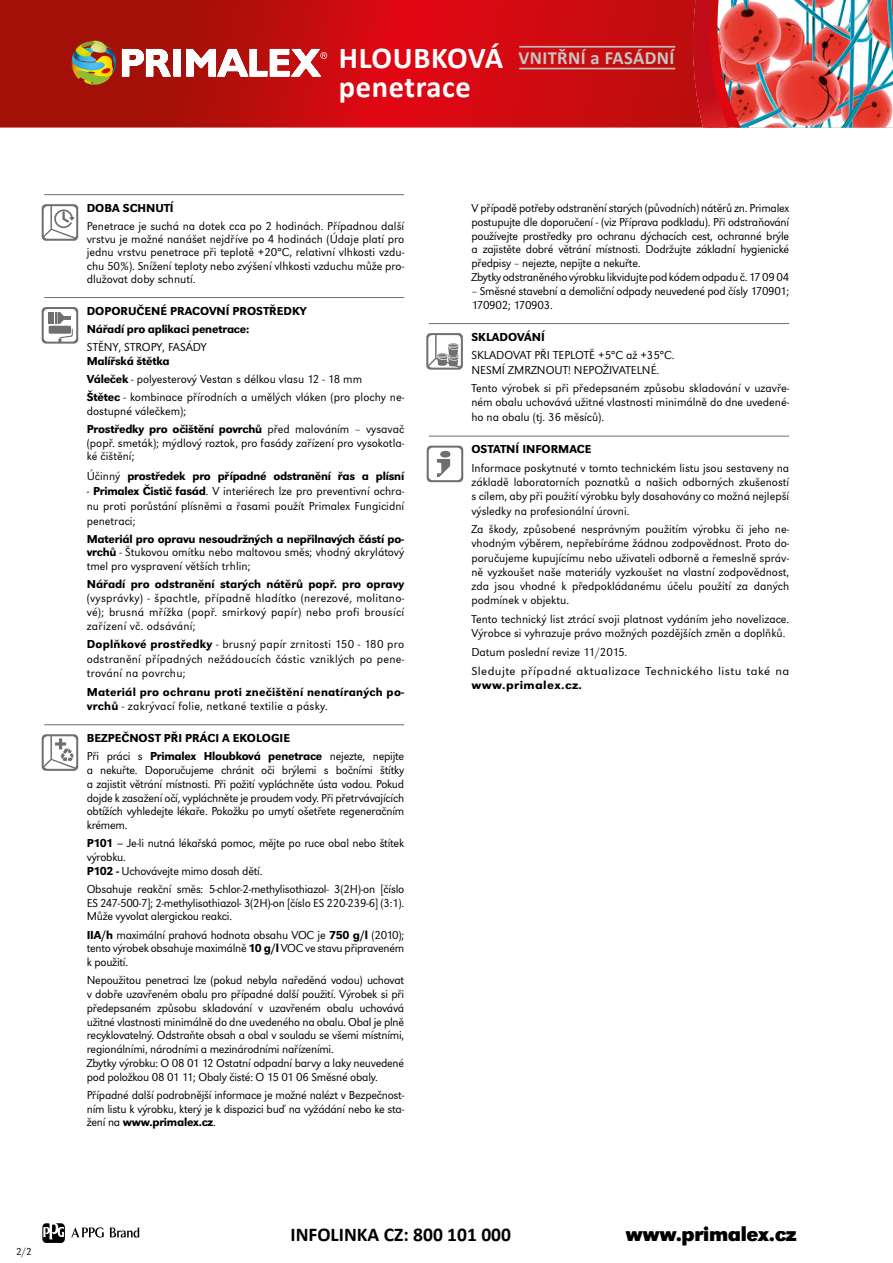
<style>
.page{position:relative;width:893px;height:1263px;background:#fff}
.page>*{position:absolute;margin:0;border:0;box-sizing:border-box;transform-origin:0 0}
.t1{font:700 30.45px/29.4px "Calibri";letter-spacing:.02em;color:#fff}
.t2{font:700 21px "URW Grotesk TCE";letter-spacing:-.02em;color:#000}
.t3{font:700 19.5px "Calibri";color:#000}
.t4{font:700 18.6px "Calibri";letter-spacing:.02em;color:#c6c6c6}
.t5{font:300 12px/13.8px "URW Grotesk TCE";letter-spacing:-.02em;color:#000;text-align:justify}
.t6{font:300 12px/18px "URW Grotesk TCE";color:#000}
.t7{font:500 12px/18px "URW Grotesk TCE";color:#000}
.t8{font:500 12px/18px "URW Grotesk TCE";letter-spacing:-.02em;color:#000}
.t9{font:500 12px/14.4px "URW Grotesk TCE";letter-spacing:.02em;color:#000}
.t10{font:300 12px/18.9px "URW Grotesk TCE";letter-spacing:.03em;color:#000}
.t11{font:500 12px "URW Grotesk TCE";letter-spacing:.03em;color:#000;scale:1.08 1}
.t12{font:300 10.5px "URW Grotesk TCE";color:#000}
.s1{font-weight:500}
.s2{font-weight:300}
</style>
<div class="page">
<svg style="left:42px;top:1223px;width:23px;height:20px"></svg>
<svg style="left:71px;top:1227px;width:69px;height:10px"></svg>
<svg style="left:0;top:0;width:693px;height:128px;background:#c10d0e"></svg>
<svg style="left:71px;top:40px;width:45px;height:45px;background:#9a8041"></svg>
<svg style="left:122px;top:49px;width:205px;height:27px"></svg>
<hr style="left:519px;top:46px;width:156px;height:2px;background:#bebebe">
<hr style="left:519px;top:68px;width:156px;height:1px;background:#bebebe">
<img style="left:693px;top:0;width:200px;height:128px">
<hr style="left:44px;top:194px;width:360px;height:1px;background:#706f6f">
<hr style="left:44px;top:297px;width:360px;height:1px;background:#706f6f">
<hr style="left:44px;top:724px;width:360px;height:1px;background:#706f6f">
<svg style="left:42px;top:204px;width:36px;height:37px"></svg>
<svg style="left:42px;top:307px;width:36px;height:37px"></svg>
<svg style="left:42px;top:734px;width:36px;height:37px"></svg>
<hr style="left:429px;top:323px;width:360px;height:1px;background:#706f6f">
<hr style="left:429px;top:436px;width:360px;height:1px;background:#706f6f">
<svg style="left:426px;top:333px;width:37px;height:37px"></svg>
<svg style="left:427px;top:446px;width:36px;height:36px"></svg>
<p class="t12" style="left:16px;top:1246px;width:17px">2/2</p>
<h1 class="t1" style="left:339px;top:41px;width:166px">HLOUBKOVÁ penetrace</h1>
<h3 class="t4" style="left:518px;top:47px;width:158px">VNITŘNÍ a FASÁDNÍ</h3>
<p class="t7" style="left:87px;top:199px;width:88px">DOBA SCHNUTÍ</p>
<p class="t5" style="left:87px;top:219px;width:319px;line-height:13.4px">Penetrace je suchá na dotek cca po 2 hodinách. Případnou další vrstvu je možné nanášet nejdříve po 4 hodinách (Údaje platí pro jednu vrstvu penetrace při teplotě +20°C, relativní vlhkosti vzdu&shy;chu 50%). Snížení teploty nebo zvýšení vlhkosti vzduchu může pro&shy;dlužovat doby schnutí.</p>
<p class="t7" style="left:87px;top:302px;width:221px">DOPORUČENÉ PRACOVNÍ PROSTŘEDKY<br>Nářadí pro aplikaci penetrace:</p>
<p class="t6" style="left:87px;top:338px;width:121px">STĚNY, STROPY, FASÁDY</p>
<p class="t6" style="left:87px;top:352px;width:319px"><span class="s1">Malířská štětka<br>Váleček</span> - polyesterový Vestan s délkou vlasu 12 - 18 mm<br><span class="s1">Štětec</span> - kombinace přírodních a umělých vláken (pro plochy ne-</p>
<p class="t6" style="left:87px;top:402px;width:319px">dostupné válečkem);<br><span class="s1">Prostředky pro očištění povrchů</span> před malováním – vysavač</p>
<p class="t6" style="left:87px;top:436px;width:319px;line-height:13.8px">(popř. smeták); mýdlový roztok, pro fasády zařízení pro vysokotla&shy;ké čištění;</p>
<p class="t8" style="left:87px;top:467px;width:319px"><span class="s2">Účinný</span> prostředek pro případné odstranění řas a plísní</p>
<p class="t5" style="left:87px;top:483px;width:319px;line-height:15px">- <span class="s1">Primalex Čistič fasád</span>. V interiérech lze pro preventivní ochra&shy;nu proti porůstání plísněmi a řasami použít Primalex Fungicidní penetraci;</p>
<p class="t5" style="left:87px;top:532px;width:319px"><span class="s1">Materiál pro opravu nesoudržných a nepřilnavých částí po&shy;vrchů</span> - Štukovou omítku nebo maltovou směs; vhodný akrylátový tmel pro vyspravení větších trhlin;</p>
<p class="t7" style="left:87px;top:575px;width:319px">Nářadí pro odstranění starých nátěrů popř. pro opravy</p>
<p class="t5" style="left:87px;top:591px;width:319px">(vysprávky) - špachtle, případně hladítko (nerezové, molitano&shy;vé); brusná mřížka (popř. smirkový papír) nebo profi brousící zařízení vč. odsávání;</p>
<p class="t5" style="left:87px;top:637px;width:319px;line-height:14.4px"><span class="s1">Doplňkové prostředky</span> - brusný papír zrnitosti 150 - 180 pro odstranění případných nežádoucích částic vzniklých po pene&shy;trování na povrchu;</p>
<p class="t9" style="left:87px;top:685px;width:319px">Materiál pro ochranu proti znečištění nenatíraných po&shy;vrchů <span class="s2">- zakrývací folie, netkané textilie a pásky.</span></p>
<p class="t8" style="left:87px;top:729px;width:319px">BEZPEČNOST PŘI PRÁCI A EKOLOGIE<br><span class="s2">Při práci s</span> Primalex Hloubková penetrace <span class="s2">nejezte, nepijte</span></p>
<p class="t5" style="left:87px;top:763px;width:319px">a nekuřte. Doporučujeme chránit oči brýlemi s bočními štítky a zajistit větrání místnosti. Při požití vypláchněte ústa vodou. Pokud dojde k zasažení očí, vypláchněte je proudem vody. Při přetrvávajících obtížích vyhledejte lékaře. Pokožku po umytí ošetřete regeneračním krémem.</p>
<p class="t5" style="left:87px;top:836px;width:319px;text-align:left"><span class="s1">P101 –</span> Je-li nutná lékařská pomoc, mějte po ruce obal nebo štítek výrobku.<br><span class="s1">P102 -</span> Uchovávejte mimo dosah dětí.</p>
<p class="t5" style="left:87px;top:882px;width:319px">Obsahuje reakční směs: 5-chlor-2-methylisothiazol- 3(2H)-on [číslo ES 247-500-7]; 2-methylisothiazol- 3(2H)-on [číslo ES 220-239-6] (3:1).<br>Může vyvolat alergickou reakci.</p>
<p class="t5" style="left:87px;top:928px;width:319px"><span class="s1">IIA/h</span> maximální prahová hodnota obsahu VOC je <span class="s1">750 g/l</span> (2010); tento výrobek obsahuje maximálně <span class="s1">10 g/l</span> VOC ve stavu připraveném k použití.</p>
<p class="t5" style="left:87px;top:973px;width:319px;text-align:left">Nepoužitou penetraci lze (pokud nebyla naředěná vodou) uchovat v dobře uzavřeném obalu pro případné další použití. Výrobek si při předepsaném způsobu skladování v uzavřeném obalu uchovává užitné vlastnosti minimálně do dne uvedeného na obalu. Obal je plně recyklovatelný. Odstraňte obsah a obal v souladu se všemi místními, regionálními, národními a mezinárodními nařízeními.<br>Zbytky výrobku: O 08 01 12 Ostatní odpadní barvy a laky neuvedené pod položkou 08 01 11; Obaly čisté: O 15 01 06 Směsné obaly.</p>
<p class="t5" style="left:87px;top:1088px;width:319px">Případné další podrobnější informace je možné nalézt v Bezpečnost&shy;ním listu k výrobku, který je k dispozici buď na vyžádání nebo ke sta&shy;žení na <span class="s1">www.primalex.cz</span>.</p>
<p class="t5" style="left:471px;top:201px;width:319px;text-align:left">V případě potřeby odstranění starých (původních) nátěrů zn. Primalex postupujte dle doporučení - (viz Příprava podkladu). Při odstraňování používejte prostředky pro ochranu dýchacích cest, ochranné brýle a zajistěte dobré větrání místnosti. Dodržujte základní hygienické předpisy – nejezte, nepijte a nekuřte.<br>Zbytky odstraněného výrobku likvidujte pod kódem odpadu č. 17 09 04</p>
<p class="t5" style="left:471px;top:284px;width:319px">– Směsné stavební a demoliční odpady neuvedené pod čísly 170901;<br>170902; 170903.</p>
<p class="t7" style="left:471px;top:328px;width:75px">SKLADOVÁNÍ</p>
<p class="t6" style="left:471px;top:348px;width:205px;line-height:14.2px">SKLADOVAT PŘI TEPLOTĚ +5°C až +35°C.<br>NESMÍ ZMRZNOUT! NEPOŽIVATELNÉ.</p>
<p class="t5" style="left:471px;top:381px;width:319px;line-height:14.2px">Tento výrobek si při předepsaném způsobu skladování v uzavře&shy;ném obalu uchovává užitné vlastnosti minimálně do dne uvedené&shy;ho na obalu (tj. 36 měsíců).</p>
<p class="t7" style="left:471px;top:440px;width:122px">OSTATNÍ INFORMACE</p>
<p class="t5" style="left:471px;top:461px;width:319px;line-height:14.2px">Informace poskytnuté v tomto technickém listu jsou sestaveny na základě laboratorních poznatků a našich odborných zkušeností s cílem, aby při použití výrobku byly dosahovány co možná nejlepší výsledky na profesionální úrovni.</p>
<p class="t5" style="left:471px;top:522px;width:319px;line-height:14.2px">Za škody, způsobené nesprávným použitím výrobku či jeho ne&shy;vhodným výběrem, nepřebíráme žádnou zodpovědnost. Proto do&shy;poručujeme kupujícímu nebo uživateli odborně a řemeslně správ&shy;ně vyzkoušet naše materiály vyzkoušet na vlastní zodpovědnost, zda jsou vhodné k předpokládanému účelu použití za daných podmínek v objektu.</p>
<p class="t6" style="left:471px;top:612px;width:319px;line-height:14.2px">Tento technický list ztrácí svoji platnost vydáním jeho novelizace.<br>Výrobce si vyhrazuje právo možných pozdějších změn a doplňků.</p>
<p class="t10" style="left:471px;top:642px;width:319px">Datum poslední revize 11/2015.<br>Sledujte případné aktualizace Technického listu také na</p>
<p class="t11" style="left:471px;top:678px;width:104px">www.primalex.cz.</p>
<h3 class="t3" style="left:291px;top:1222px;width:222px">INFOLINKA CZ: 800 101 000</h3>
<h2 class="t2" style="left:626px;top:1221px;width:173px">www.primalex.cz</h2>
</div>
